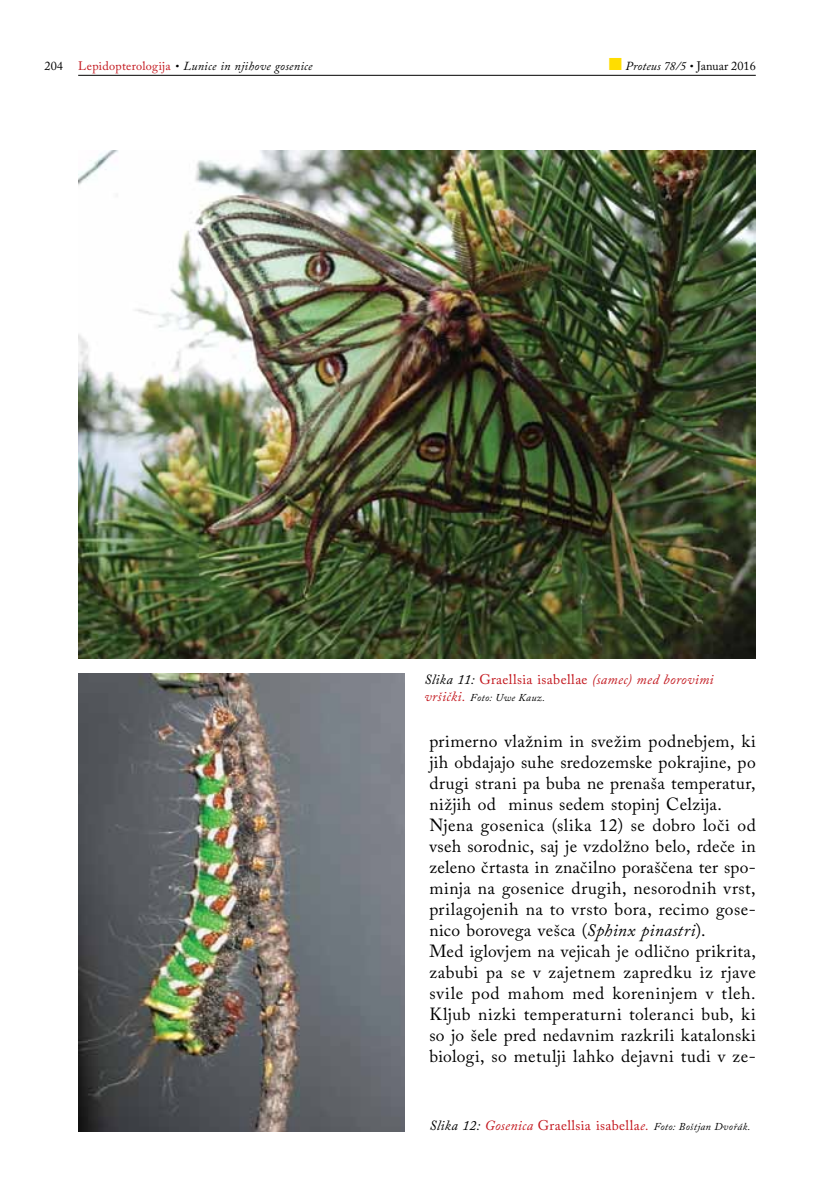
<style>
.page{position:relative;width:834px;height:1191px;background:#fff}
.page>*{position:absolute;margin:0;border:0;box-sizing:border-box;transform-origin:0 0}
.t1{font:17.5px/21px "Adobe Caslon Pro";letter-spacing:.02em;color:#000}
.t2{font:14px "Adobe Caslon Pro";letter-spacing:.025em;color:#c2151c}
.t3{font:italic 12.25px "Adobe Caslon Pro";letter-spacing:.02em;color:#000}
.t4{font:italic 10.5px "Adobe Caslon Pro";letter-spacing:.03em;color:#000}
.s1{font-style:normal}
.s2{font-style:normal;color:#c2151c}
.s3{color:#fd0}
.s4{font-style:italic;color:#000}
.s5{font-style:italic}
.s6{font-size:14px;color:#c2151c}
.s7{font-size:14px}
.s8{font-style:normal;font-size:14px;color:#c2151c}
</style>
<div class="page">
<hr style="left:78px;top:75px;width:677px;height:1px;background:#000">
<img style="left:78px;top:150px;width:677px;height:508px">
<img style="left:78px;top:673px;width:326px;height:458px">
<p class="t3" style="left:45px;top:59px;width:269px"><span class="s1">204</span> <span class="s2">Lepidopterologija</span> • Lunice in njihove gosenice</p>
<p class="t3" style="left:608px;top:59px;width:148px"><span class="s3">■</span> Proteus 78/5 • <span class="s1">Januar 2016</span></p>
<p class="t2" style="left:424px;top:670px;width:290px"><span class="s4">Slika 11:</span> Graellsia isabellae <span class="s5">(samec) med borovimi</span></p>
<p class="t4" style="left:424px;top:691px;width:122px"><span class="s6">vršički.</span> Foto: Uwe Kauz.</p>
<p class="t1" style="left:429px;top:730px;width:328px">primerno vlažnim in svežim podnebjem, ki jih obdajajo suhe sredozemske pokrajine, po drugi strani pa buba ne prenaša temperatur, nižjih od minus sedem stopinj Celzija.<br>Njena gosenica (slika 12) se dobro loči od vseh sorodnic, saj je vzdolžno belo, rdeče in zeleno črtasta in značilno poraščena ter spo&shy;minja na gosenice drugih, nesorodnih vrst, prilagojenih na to vrsto bora, recimo gose&shy;nico borovega vešca (<span class="s5">Sphinx pinastri</span>).<br>Med iglovjem na vejicah je odlično prikrita, zabubi pa se v zajetnem zapredku iz rjave svile pod mahom med koreninjem v tleh.<br>Kljub nizki temperaturni toleranci bub, ki so jo šele pred nedavnim razkrili katalonski biologi, so metulji lahko dejavni tudi v ze-</p>
<p class="t4" style="left:429px;top:1120px;width:322px"><span class="s7">Slika 12:</span> <span class="s6">Gosenica</span> <span class="s8">Graellsia isabella</span><span class="s6">e.</span> Foto: Boštjan Dvořák.</p>
</div>
